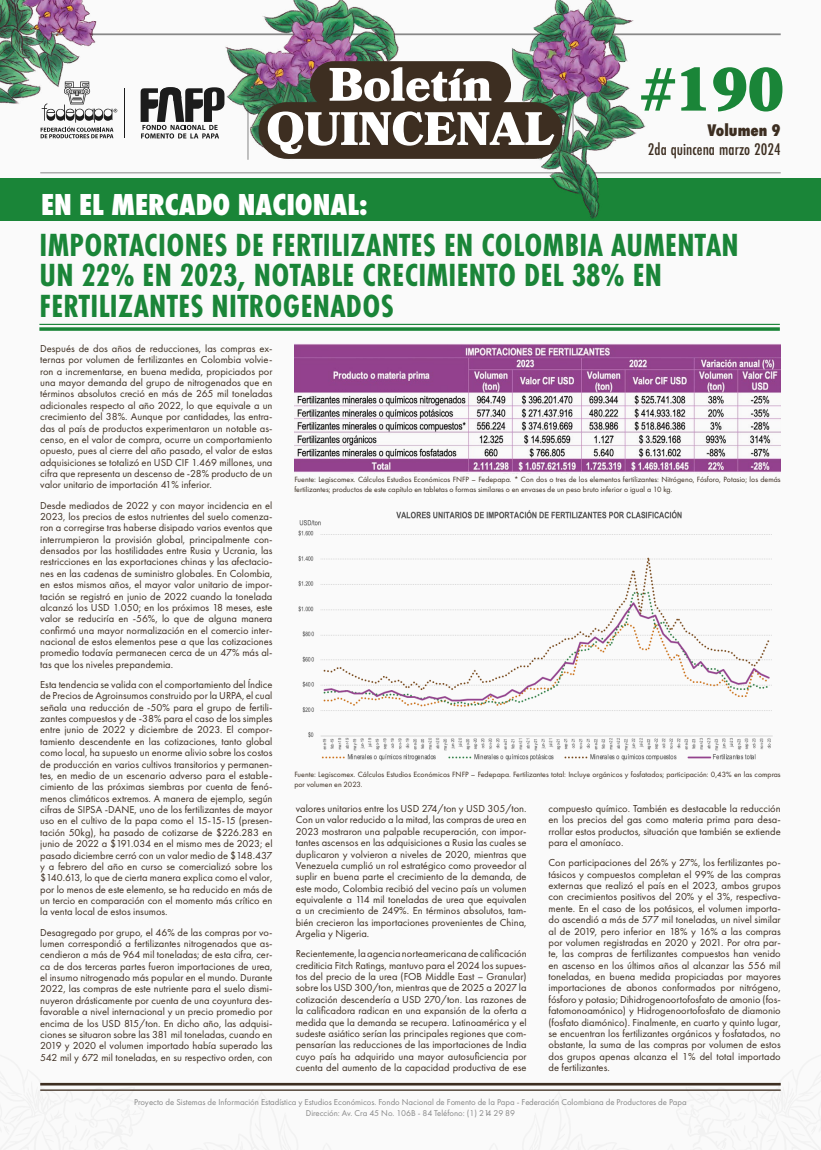
<style>
.page{position:relative;width:821px;height:1150px;background:#fafafa}
.page>*{position:absolute;margin:0;border:0;box-sizing:border-box;transform-origin:0 0}
.t1{font:900 60.64px "Bookmania";color:#1a8538}
.t2{font:700 33.25px/30.6px "Futura PT Cond";letter-spacing:.01em;color:#1a8538}
.t3{font:800 31.5px "Futura PT Cond";color:#fff}
.t4{font:500 17.5px "Futura PT Cond";color:#3d2e21}
.t5{font:800 17.5px "Futura PT Cond";color:#3d2e21}
.t6{font:10.5px/11.4px "Futura PT";color:#3d2e21;text-align:justify}
.t7{font:8.75px/10.5px "Futura PT";color:#878787;text-align:center}
.t8{font:7.88px/9.6px "Futura PT";color:#3d2e21}
</style>
<div class="page">
<div style="left:0;top:178px;width:821px;height:43px;background:#1a8538"></div>
<img style="left:0;top:0;width:781px;height:219px">
<svg style="left:40px;top:1082px;width:292px;height:4px"></svg>
<svg style="left:489px;top:1082px;width:292px;height:4px"></svg>
<hr style="left:40px;top:1089px;width:741px;height:2px;background:#3d2e21">
<hr style="left:40px;top:1083px;width:741px;height:2px;background:#3d2e21">
<svg style="left:140px;top:87px;width:84px;height:52px"></svg>
<hr style="left:124px;top:88px;width:1px;height:49px;background:#1c1c1c">
<svg style="left:41px;top:82px;width:76px;height:56px"></svg>
<div style="left:258px;top:102px;width:304px;height:57px;background:#3d2e21;border-radius:28px"></div>
<div style="left:310px;top:61px;width:201px;height:48px;background:#3d2e21;border-radius:24px"></div>
<svg style="left:329px;top:67px;width:162px;height:34px"></svg>
<svg style="left:268px;top:111px;width:286px;height:43px"></svg>
<img style="left:294px;top:344px;width:487px;height:130px">
<img style="left:298px;top:510px;width:475px;height:251px">
<hr style="left:39px;top:324px;width:741px;height:1px;background:#1a8538">
<svg style="left:39px;top:327px;width:741px;height:4px;background:#35934f"></svg>
<h1 class="t1" style="left:641px;top:54px;width:145px">#190</h1>
<h3 class="t3" style="left:41px;top:186px;width:329px">EN EL MERCADO NACIONAL:</h3>
<h3 class="t5" style="left:707px;top:119px;width:75px">Volumen 9</h3>
<h3 class="t4" style="left:648px;top:139px;width:134px">2da quincena marzo 2024</h3>
<h2 class="t2" style="left:40px;top:229px;width:701px">IMPORTACIONES DE FERTILIZANTES EN COLOMBIA AUMENTAN<br>UN 22% EN 2023, NOTABLE CRECIMIENTO DEL 38% EN<br>FERTILIZANTES NITROGENADOS</h2>
<p class="t6" style="left:40px;top:343px;width:234px">Después de dos años de reducciones, las compras ex&shy;ternas por volumen de fertilizantes en Colombia volvie&shy;ron a incrementarse, en buena medida, propiciados por una mayor demanda del grupo de nitrogenados que en términos absolutos creció en más de 265 mil toneladas adicionales respecto al año 2022, lo que equivale a un crecimiento del 38%. Aunque por cantidades, las entra&shy;das al país de productos experimentaron un notable as&shy;censo, en el valor de compra, ocurre un comportamiento opuesto, pues al cierre del año pasado, el valor de estas adquisiciones se totalizó en USD CIF 1.469 millones, una cifra que representa un descenso de -28% producto de un valor unitario de importación 41% inferior.</p>
<p class="t6" style="left:40px;top:499px;width:234px">Desde mediados de 2022 y con mayor incidencia en el 2023, los precios de estos nutrientes del suelo comenza&shy;ron a corregirse tras haberse disipado varios eventos que interrumpieron la provisión global, principalmente con&shy;densados por las hostilidades entre Rusia y Ucrania, las restricciones en las exportaciones chinas y las afectacio&shy;nes en las cadenas de suministro globales. En Colombia, en estos mismos años, el mayor valor unitario de impor&shy;tación se registró en junio de 2022 cuando la tonelada alcanzó los USD 1.050; en los próximos 18 meses, este valor se reduciría en -56%, lo que de alguna manera confirmó una mayor normalización en el comercio inter&shy;nacional de estos elementos pese a que las cotizaciones promedio todavía permanecen cerca de un 47% más al&shy;tas que los niveles prepandemia.</p>
<p class="t6" style="left:40px;top:679px;width:234px">Esta tendencia se valida con el comportamiento del Índice de Precios de Agroinsumos construido por la URPA, el cual señala una reducción de -50% para el grupo de fertili&shy;zantes compuestos y de -38% para el caso de los simples entre junio de 2022 y diciembre de 2023. El compor&shy;tamiento descendente en las cotizaciones, tanto global como local, ha supuesto un enorme alivio sobre los costos de producción en varios cultivos transitorios y permanen&shy;tes, en medio de un escenario adverso para el estable&shy;cimiento de las próximas siembras por cuenta de fenó&shy;menos climáticos extremos. A manera de ejemplo, según cifras de SIPSA -DANE, uno de los fertilizantes de mayor uso en el cultivo de la papa como el 15-15-15 (presen&shy;tación 50kg), ha pasado de cotizarse de $226.283 en junio de 2022 a $191.034 en el mismo mes de 2023; el pasado diciembre cerró con un valor medio de $148.437 y a febrero del año en curso se comercializó sobre los $140.613, lo que de cierta manera explica como el valor, por lo menos de este elemento, se ha reducido en más de un tercio en comparación con el momento más crítico en la venta local de estos insumos.</p>
<p class="t6" style="left:40px;top:926px;width:234px">Desagregado por grupo, el 46% de las compras por vo&shy;lumen correspondió a fertilizantes nitrogenados que as&shy;cendieron a más de 964 mil toneladas; de esta cifra, cer&shy;ca de dos terceras partes fueron importaciones de urea, el insumo nitrogenado más popular en el mundo. Durante 2022, las compras de este nutriente para el suelo dismi&shy;nuyeron drásticamente por cuenta de una coyuntura des&shy;favorable a nivel internacional y un precio promedio por encima de los USD 815/ton. En dicho año, las adquisi&shy;ciones se situaron sobre las 381 mil toneladas, cuando en 2019 y 2020 el volumen importado había superado las 542 mil y 672 mil toneladas, en su respectivo orden, con</p>
<p class="t8" style="left:294px;top:475px;width:488px">Fuente: Legiscomex. Cálculos Estudios Económicos FNFP – Fedepapa. * Con dos o tres de los elementos fertilizantes: Nitrógeno, Fósforo, Potasio; los demás fertilizantes; productos de este capítulo en tabletas o formas similares o en envases de un peso bruto inferior o igual a 10 kg.</p>
<p class="t8" style="left:294px;top:770px;width:488px">Fuente: Legiscomex. Cálculos Estudios Económicos FNFP – Fedepapa. Fertilizantes total: Incluye orgánicos y fosfatados; participación: 0,43% en las compras por volumen en 2023.</p>
<p class="t6" style="left:296px;top:803px;width:232px">valores unitarios entre los USD 274/ton y USD 305/ton.<br>Con un valor reducido a la mitad, las compras de urea en 2023 mostraron una palpable recuperación, con impor&shy;tantes ascensos en las adquisiciones a Rusia las cuales se duplicaron y volvieron a niveles de 2020, mientras que Venezuela cumplió un rol estratégico como proveedor al suplir en buena parte el crecimiento de la demanda, de este modo, Colombia recibió del vecino país un volumen equivalente a 114 mil toneladas de urea que equivalen a un crecimiento de 249%. En términos absolutos, tam&shy;bién crecieron las importaciones provenientes de China, Argelia y Nigeria.</p>
<p class="t6" style="left:296px;top:948px;width:232px">Recientemente, la agencia norteamericana de calificación crediticia Fitch Ratings, mantuvo para el 2024 los supues&shy;tos del precio de la urea (FOB Middle East – Granular) sobre los USD 300/ton, mientras que de 2025 a 2027 la cotización descendería a USD 270/ton. Las razones de la calificadora radican en una expansión de la oferta a medida que la demanda se recupera. Latinoamérica y el sudeste asiático serían las principales regiones que com&shy;pensarían las reducciones de las importaciones de India cuyo país ha adquirido una mayor autosuficiencia por cuenta del aumento de la capacidad productiva de ese</p>
<p class="t6" style="left:548px;top:803px;width:234px">compuesto químico. También es destacable la reducción en los precios del gas como materia prima para desa&shy;rrollar estos productos, situación que también se extiende para el amoníaco.</p>
<p class="t6" style="left:548px;top:857px;width:234px">Con participaciones del 26% y 27%, los fertilizantes po&shy;tásicos y compuestos completan el 99% de las compras externas que realizó el país en el 2023, ambos grupos con crecimientos positivos del 20% y el 3%, respectiva&shy;mente. En el caso de los potásicos, el volumen importa&shy;do ascendió a más de 577 mil toneladas, un nivel similar al de 2019, pero inferior en 18% y 16% a las compras por volumen registradas en 2020 y 2021. Por otra par&shy;te, las compras de fertilizantes compuestos han venido en ascenso en los últimos años al alcanzar las 556 mil toneladas, en buena medida propiciadas por mayores importaciones de abonos conformados por nitrógeno, fósforo y potasio; Dihidrogenoortofosfato de amonio (fos&shy;fatomonoamónico) y Hidrogenoortofosfato de diamonio (fosfato diamónico). Finalmente, en cuarto y quinto lugar, se encuentran los fertilizantes orgánicos y fosfatados, no obstante, la suma de las compras por volumen de estos dos grupos apenas alcanza el 1% del total importado de fertilizantes.</p>
<p class="t7" style="left:134px;top:1097px;width:554px">Proyecto de Sistemas de Información Estadística y Estudios Económicos. Fondo Nacional de Fomento de la Papa - Federación Colombiana de Productores de Papa<br>Dirección: Av. Cra 45 No. 106B - 84 Teléfono: (1) 214 29 89</p>
</div>
